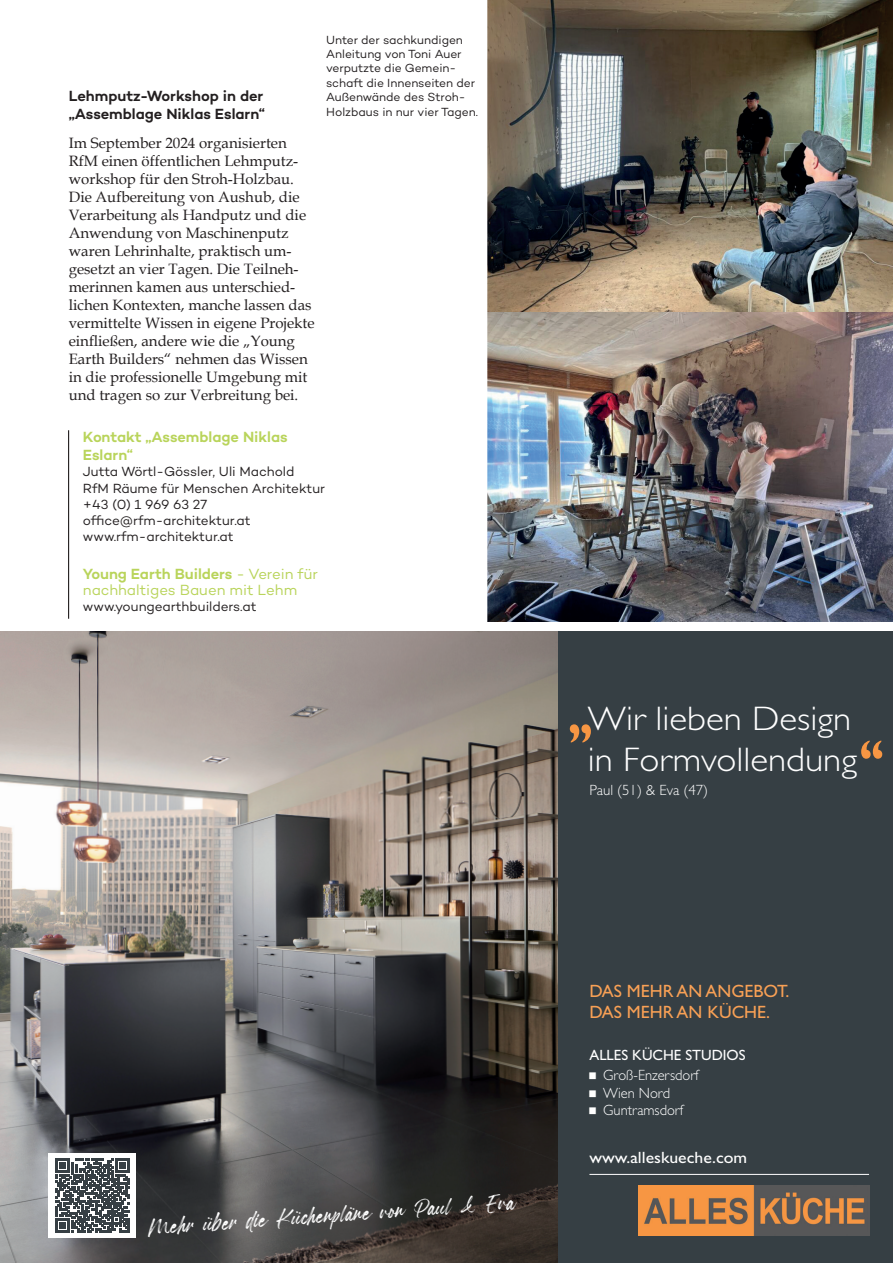
<style>
.page{position:relative;width:893px;height:1263px;background:#fff}
.page>*{position:absolute;margin:0;border:0;box-sizing:border-box;transform-origin:0 0}
.t1{font:74.25px "Gill Sans Std";color:#f79643}
.t2{font:300 34.2px/41px "Gill Sans Std";color:#fff;scale:1.08 1}
.t3{font:29.7px "Garland";color:#fff}
.t4{font:17.85px/21.5px "Gill Sans Std";color:#f8a055}
.t5{font:16.35px "Gill Sans Std";color:#fff;scale:1.08 1}
.t6{font:15px/18px "Book Antiqua";color:#231f20}
.t7{font:15px/16.2px "Campton";color:#b9d45b}
.t8{font:600 15px/18px "Campton";color:#231f20}
.t9{font:600 15px/18px "Campton";letter-spacing:-.005em;color:#b9d45b}
.t10{font:300 14.85px "Gill Sans Std";color:#fff}
.t11{font:14.85px "Gill Sans Std";color:#fff}
.t12{font:13.5px/16.2px "Campton";letter-spacing:-.005em;color:#231f20}
.t13{font:12px/14.4px "Campton";letter-spacing:-.005em;color:#231f20}
.s1{font-weight:600}
</style>
<div class="page">
<img style="left:487px;top:0;width:406px;height:622px">
<hr style="left:68px;top:430px;width:1px;height:189px;background:#231f20">
<div style="left:558px;top:631px;width:335px;height:632px;background:#363f44"></div>
<img style="left:0;top:631px;width:558px;height:632px">
<hr style="left:589px;top:1174px;width:280px;height:1px;background:#fff">
<img style="left:639px;top:1186px;width:230px;height:49px">
<div style="left:49px;top:1154px;width:87px;height:84px;background:#fff"></div>
<svg style="left:55px;top:1159px;width:74px;height:74px"></svg>
<p class="t13" style="left:326px;top:32px;width:153px">Unter der sachkundigen<br>Anleitung von Toni Auer verputzte die Gemein&shy;schaft die Innenseiten der<br>Außenwände des Stroh-<br>Holzbaus in nur vier Tagen.</p>
<p class="t8" style="left:69px;top:87px;width:198px">Lehmputz-Workshop in der „Assemblage Niklas Eslarn“</p>
<p class="t6" style="left:69px;top:134px;width:247px">Im September 2024 organisierten RfM einen öffentlichen Lehmputz&shy;workshop für den Stroh-Holzbau.<br>Die Aufbereitung von Aushub, die Verarbeitung als Handputz und die Anwendung von Maschinenputz waren Lehrinhalte, praktisch um&shy;gesetzt an vier Tagen. Die Teilneh&shy;merinnen kamen aus unterschied&shy;lichen Kontexten, manche lassen das vermittelte Wissen in eigene Projekte einfließen, andere wie die „Young Earth Builders“ nehmen das Wissen in die professionelle Umgebung mit und tragen so zur Verbreitung bei.</p>
<p class="t9" style="left:83px;top:428px;width:206px">Kontakt „Assemblage Niklas<br>Eslarn“</p>
<p class="t12" style="left:83px;top:463px;width:244px">Jutta Wörtl-Gössler, Uli Machold<br>RfM Räume für Menschen Architektur +43 (0) 1 969 63 27 office@rfm-architektur.at www.rfm-architektur.at</p>
<p class="t7" style="left:83px;top:565px;width:237px"><span class="s1">Young Earth Builders</span> - Verein für nachhaltiges Bauen mit Lehm</p>
<p class="t12" style="left:83px;top:598px;width:175px">www.youngearthbuilders.at</p>
<h2 class="t2" style="left:588px;top:698px;width:251px">Wir lieben Design in Formvollendung</h2>
<h1 class="t1" style="left:566px;top:666px;width:29px">‚‚</h1>
<h1 class="t1" style="left:886px;top:817px;width:29px;rotate:-180deg">‚‚</h1>
<p class="t10" style="left:589px;top:782px;width:120px">Paul (51) &amp; Eva (47)</p>
<h3 class="t3" style="left:148px;top:1213px;width:369px;rotate:-4deg">Mehr über die Küchenpläne von Paul &amp; Eva</h3>
<p class="t4" style="left:589px;top:980px;width:201px">DAS MEHR AN ANGEBOT.<br>DAS MEHR AN KÜCHE.</p>
<p class="t11" style="left:589px;top:1047px;width:158px">ALLES KÜCHE STUDIOS</p>
<p class="t10" style="left:588px;top:1066px;width:112px">■ Groß-Enzersdorf</p>
<p class="t10" style="left:588px;top:1084px;width:83px">■ Wien Nord</p>
<p class="t10" style="left:588px;top:1102px;width:96px">■ Guntramsdorf</p>
<p class="t5" style="left:589px;top:1148px;width:148px">www.alleskueche.com</p>
</div>
